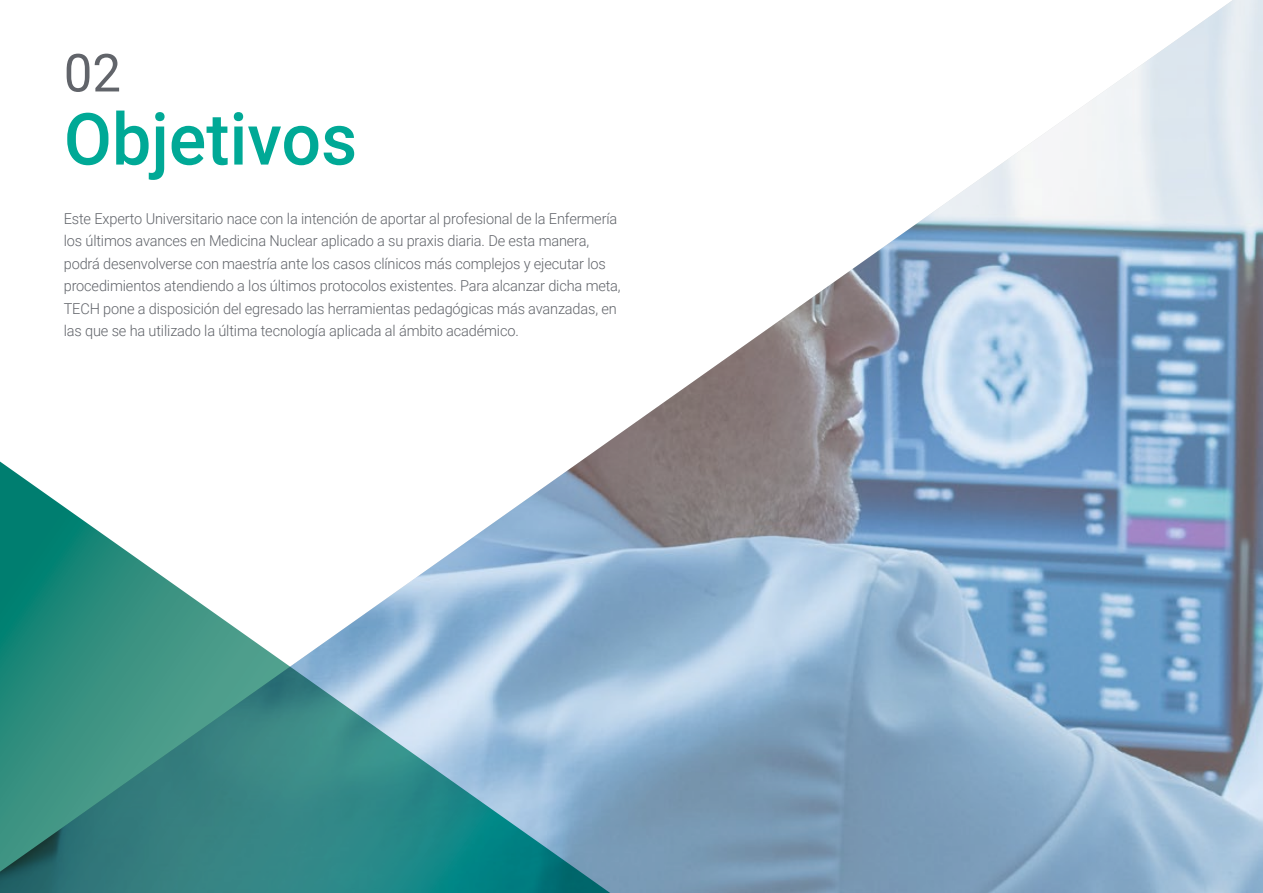
<style>
.page{position:relative;width:1263px;height:893px;background:#fff}
.page>*{position:absolute;margin:0;border:0;box-sizing:border-box;transform-origin:0 0}
.t1{font:500 72px "Roboto";color:#00a996}
.t2{font:52.5px "Roboto";color:#61646a}
.t3{font:300 15px/22.5px "Roboto";letter-spacing:-.01em;color:#61646a}
</style>
<div class="page">
<img style="left:602px;top:0;width:661px;height:893px">
<svg style="left:0;top:446px;width:640px;height:447px"></svg>
<h2 class="t2" style="left:64px;top:36px;width:59px">02</h2>
<h1 class="t1" style="left:64px;top:89px;width:295px">Objetivos</h1>
<p class="t3" style="left:64px;top:207px;width:558px">Este Experto Universitario nace con la intención de aportar al profesional de la Enfermería los últimos avances en Medicina Nuclear aplicado a su praxis diaria. De esta manera, podrá desenvolverse con maestría ante los casos clínicos más complejos y ejecutar los procedimientos atendiendo a los últimos protocolos existentes. Para alcanzar dicha meta, TECH pone a disposición del egresado las herramientas pedagógicas más avanzadas, en las que se ha utilizado la última tecnología aplicada al ámbito académico.</p>
</div>
